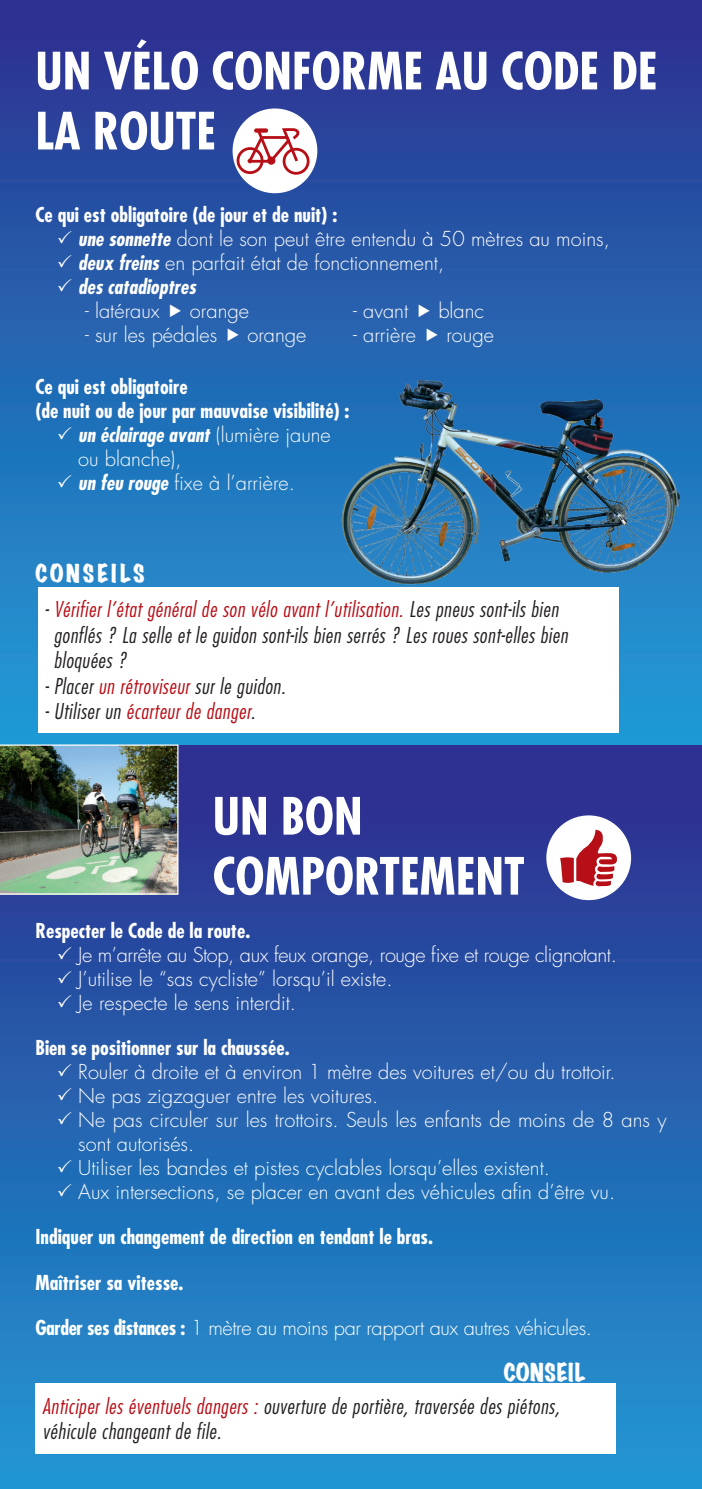
<style>
.page{position:relative;width:702px;height:1489px;background:#fff}
.page>*{position:absolute;margin:0;border:0;box-sizing:border-box;transform-origin:0 0}
.t1{font:700 condensed 50px/60px "Futura";color:#fff}
.t2{font:expanded 22.5px "Marker Felt";letter-spacing:.12em;color:#fff}
.t3{font:expanded 22.5px "Marker Felt";letter-spacing:.025em;color:#fff}
.t4{font:italic 300 condensed 21.25px/25.5px "Futura";letter-spacing:.03em;color:#231f20}
.t5{font:italic 300 condensed 21.25px "Futura";letter-spacing:.03em;color:#b70f17}
.t6{font:300 20px/24px "Futura";color:#fff}
.t7{font:700 condensed 20px "Futura";color:#fff}
.t8{font:300 20px "Futura";letter-spacing:-.02em;color:#fff}
.t9{font:italic 700 condensed 20px "Futura";color:#fff}
.s1{font-weight:700;font-stretch:condensed}
.s2{font-weight:700;font-style:italic;font-stretch:condensed}
.s3{font-weight:300;font-style:normal;font-stretch:normal}
.s4{color:#b70f17}
.s5{color:#231f20}
</style>
<div class="page">
<div style="left:0;top:744px;width:702px;height:744px;background:linear-gradient(to bottom,#2d2c8d,#1f99d4)"></div>
<div style="left:0;top:0;width:702px;height:744px;background:linear-gradient(to bottom,#292f8f,#23a0d8)"></div>
<div style="left:35px;top:1382px;width:581px;height:71px;background:#fff"></div>
<img style="left:0;top:744px;width:178px;height:150px">
<div style="left:232px;top:108px;width:85px;height:85px;background:#fff;border-radius:50%"></div>
<div style="left:236px;top:147px;width:27px;height:27px;border:3px solid #b70f17;border-radius:50%"></div>
<div style="left:282px;top:148px;width:27px;height:27px;border:3px solid #b70f17;border-radius:50%"></div>
<svg style="left:246px;top:128px;width:56px;height:37px"></svg>
<div style="left:546px;top:815px;width:85px;height:85px;background:#fff;border-radius:50%"></div>
<svg style="left:560px;top:829px;width:57px;height:57px"></svg>
<img style="left:330px;top:345px;width:359px;height:253px">
<div style="left:38px;top:587px;width:580px;height:145px;background:#fff"></div>
<svg style="left:58px;top:230px;width:13px;height:13px"></svg>
<svg style="left:58px;top:254px;width:13px;height:13px"></svg>
<svg style="left:58px;top:278px;width:13px;height:13px"></svg>
<svg style="left:170px;top:304px;width:11px;height:12px"></svg>
<svg style="left:418px;top:304px;width:11px;height:12px"></svg>
<svg style="left:228px;top:328px;width:10px;height:12px"></svg>
<svg style="left:426px;top:328px;width:11px;height:12px"></svg>
<svg style="left:58px;top:426px;width:13px;height:13px"></svg>
<svg style="left:58px;top:474px;width:13px;height:13px"></svg>
<svg style="left:58px;top:946px;width:13px;height:13px"></svg>
<svg style="left:58px;top:970px;width:13px;height:13px"></svg>
<svg style="left:58px;top:994px;width:13px;height:13px"></svg>
<svg style="left:58px;top:1063px;width:13px;height:13px"></svg>
<svg style="left:58px;top:1087px;width:13px;height:13px"></svg>
<svg style="left:58px;top:1111px;width:13px;height:13px"></svg>
<svg style="left:58px;top:1159px;width:13px;height:13px"></svg>
<svg style="left:58px;top:1183px;width:13px;height:13px"></svg>
<h1 class="t1" style="left:35px;top:41px;width:623px">UN VÉLO CONFORME AU CODE DE<br>LA ROUTE</h1>
<p class="t6" style="left:78px;top:202px;width:533px;text-indent:-43px"><span class="s1">Ce qui est obligatoire (de jour et de nuit) :<br></span><span class="s2">une sonnette</span> dont le son peut être entendu à 50 mètres au moins, <span class="s2">deux freins</span> en parfait état de fonctionnement,<br><span class="s2">des catadioptres</span></p>
<p class="t6" style="left:85px;top:298px;width:76px">- latéraux</p>
<p class="t6" style="left:190px;top:298px;width:61px">orange</p>
<p class="t6" style="left:353px;top:298px;width:57px">- avant</p>
<p class="t6" style="left:438px;top:298px;width:47px">blanc</p>
<p class="t6" style="left:85px;top:322px;width:134px">- sur les pédales</p>
<p class="t6" style="left:247px;top:322px;width:61px">orange</p>
<p class="t6" style="left:353px;top:322px;width:64px">- arrière</p>
<p class="t6" style="left:446px;top:322px;width:49px">rouge</p>
<p class="t7" style="left:35px;top:373px;width:154px">Ce qui est obligatoire</p>
<p class="t7" style="left:35px;top:397px;width:315px">(de nuit ou de jour par mauvaise visibilité) :</p>
<p class="t9" style="left:78px;top:421px;width:254px">un éclairage avant <span class="s3">(lumière jaune</span></p>
<p class="t6" style="left:78px;top:447px;width:105px">ou blanche),</p>
<p class="t6" style="left:78px;top:471px;width:218px"><span class="s2">un feu rouge</span> fixe à l’arrière.</p>
<p class="t2" style="left:35px;top:556px;width:111px">CONSEILS</p>
<p class="t4" style="left:54px;top:596px;width:515px;text-indent:-9px">- <span class="s4">Vérifier l’état général de son vélo avant l’utilisation.</span> Les pneus sont-ils bien gonflés ? La selle et le guidon sont-ils bien serrés ? Les roues sont-elles bien bloquées ?</p>
<p class="t4" style="left:45px;top:673px;width:242px">- Placer <span class="s4">un rétroviseur</span> sur le guidon.</p>
<p class="t5" style="left:45px;top:698px;width:212px"><span class="s5">- Utiliser un</span> écarteur de danger<span class="s5">.</span></p>
<h1 class="t1" style="left:213px;top:785px;width:313px">UN BON<br>COMPORTEMENT</h1>
<p class="t7" style="left:35px;top:917px;width:216px">Respecter le Code de la route.</p>
<p class="t6" style="left:78px;top:942px;width:540px">Je m’arrête au Stop, aux feux orange, rouge fixe et rouge clignotant.<br>J’utilise le “sas cycliste” lorsqu’il existe.<br>Je respecte le sens interdit.</p>
<p class="t7" style="left:35px;top:1034px;width:256px">Bien se positionner sur la chaussée.</p>
<p class="t6" style="left:78px;top:1059px;width:589px">Rouler à droite et à environ 1 mètre des voitures et/ou du trottoir.<br>Ne pas zigzaguer entre les voitures.<br>Ne pas circuler sur les trottoirs. Seuls les enfants de moins de 8 ans y sont autorisés.<br>Utiliser les bandes et pistes cyclables lorsqu’elles existent.<br>Aux intersections, se placer en avant des véhicules afin d’être vu.</p>
<p class="t7" style="left:35px;top:1223px;width:399px">Indiquer un changement de direction en tendant le bras.</p>
<p class="t7" style="left:35px;top:1269px;width:149px">Maîtriser sa vitesse.</p>
<p class="t8" style="left:35px;top:1314px;width:558px"><span class="s1">Garder ses distances :</span> 1 mètre au moins par rapport aux autres véhicules.</p>
<p class="t3" style="left:504px;top:1353px;width:83px">CONSEIL</p>
<p class="t4" style="left:43px;top:1392px;width:518px"><span class="s4">Anticiper les éventuels dangers :</span> ouverture de portière, traversée des piétons, véhicule changeant de file.</p>
</div>
